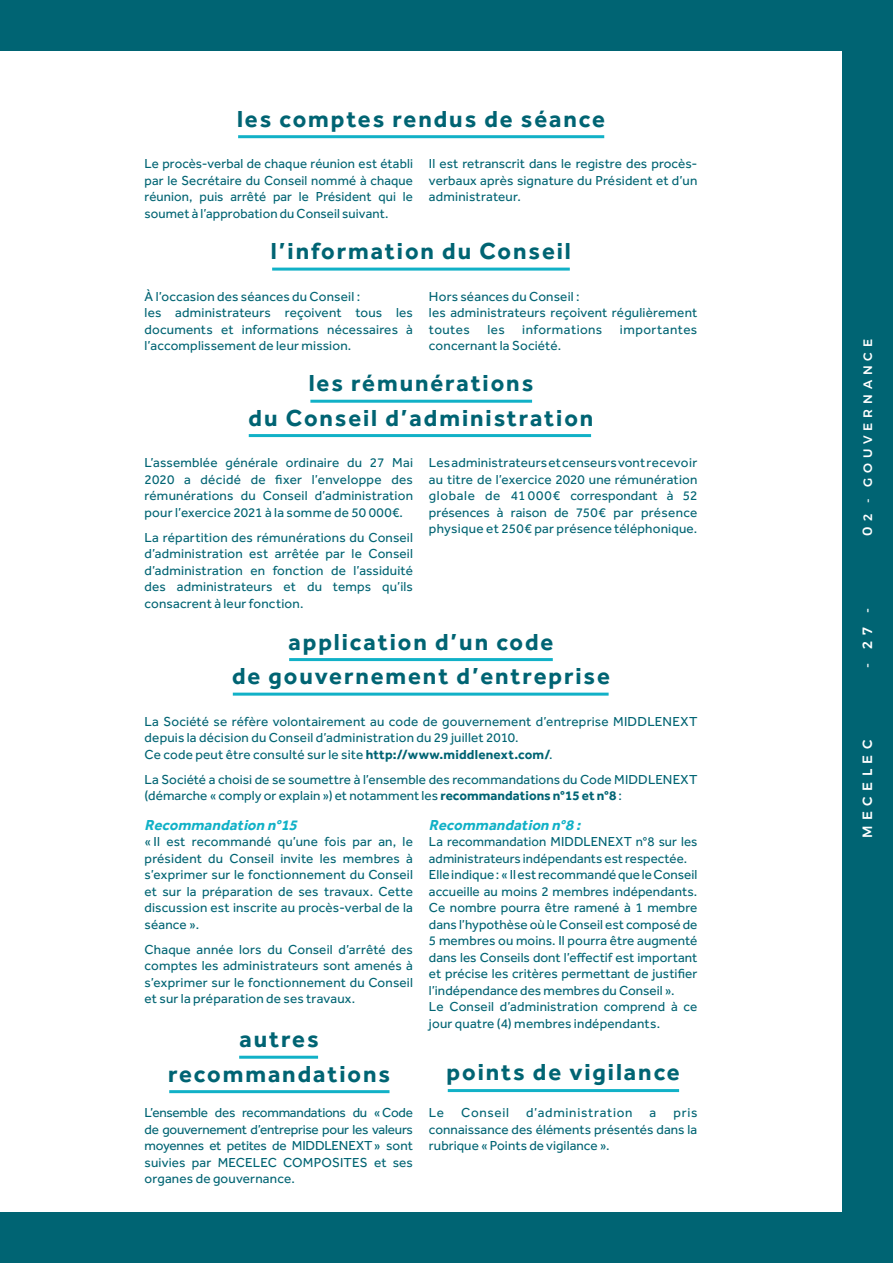
<style>
.page{position:relative;width:893px;height:1263px;background:#006473}
.page>*{position:absolute;margin:0;border:0;box-sizing:border-box;transform-origin:0 0}
.t1{font:700 24px/34.5px "Effra";letter-spacing:.08em;color:#006473;text-align:center}
.t2{font:italic 700 15px "Effra";color:#11b1c7}
.t3{font:13.5px/16.5px "Effra";letter-spacing:.01em;color:#006473;text-align:justify}
.t4{font:13.5px "Effra";letter-spacing:.035em;color:#006473}
.t5{font:13.5px "Effra";letter-spacing:.055em;color:#006473}
.t6{font:500 13.5px "Montserrat";letter-spacing:.4em;color:#fff}
.t7{font:13.5px "Effra";letter-spacing:.05em;color:#006473}
.t8{font:500 12.3px "Montserrat";letter-spacing:.4em;color:#fff}
.s1{font-weight:700}
.s2{font-size:13.5px}
</style>
<div class="page">
<div style="left:0;top:51px;width:842px;height:1161px;background:#fff"></div>
<hr style="left:238px;top:135px;width:366px;height:3px;background:#11b1c7">
<hr style="left:272px;top:268px;width:298px;height:3px;background:#11b1c7">
<hr style="left:310px;top:400px;width:222px;height:3px;background:#11b1c7">
<hr style="left:289px;top:658px;width:264px;height:3px;background:#11b1c7">
<hr style="left:169px;top:1090px;width:220px;height:3px;background:#11b1c7">
<hr style="left:239px;top:1056px;width:79px;height:3px;background:#11b1c7">
<hr style="left:448px;top:1089px;width:231px;height:3px;background:#11b1c7">
<hr style="left:233px;top:693px;width:376px;height:3px;background:#11b1c7">
<hr style="left:249px;top:434px;width:342px;height:3px;background:#11b1c7">
<h1 class="t1" style="left:237px;top:101px;width:369px">les comptes rendus de séance</h1>
<p class="t3" style="left:145px;top:155px;width:270px">Le procès-verbal de chaque réunion est établi par le Secrétaire du Conseil nommé à chaque réunion, puis arrêté par le Président qui le soumet à l’approbation du Conseil suivant.</p>
<p class="t3" style="left:429px;top:155px;width:270px">Il est retranscrit dans le registre des procès&shy;verbaux après signature du Président et d’un administrateur.</p>
<h1 class="t1" style="left:271px;top:233px;width:301px">l’information du Conseil</h1>
<p class="t3" style="left:145px;top:288px;width:270px;text-align:left">À l’occasion des séances du Conseil :<br>les administrateurs reçoivent tous les documents et informations nécessaires à l’accomplissement de leur mission.</p>
<p class="t3" style="left:429px;top:288px;width:270px;text-align:left">Hors séances du Conseil :<br>les administrateurs reçoivent régulièrement toutes</p>
<p class="t3" style="left:487px;top:321px;width:19px">les</p>
<p class="t4" style="left:522px;top:321px;width:82px">informations</p>
<p class="t4" style="left:620px;top:321px;width:79px">importantes</p>
<p class="t3" style="left:429px;top:337px;width:134px">concernant la Société.</p>
<h1 class="t1" style="left:249px;top:365px;width:346px">les rémunérations<br>du Conseil d’administration</h1>
<p class="t3" style="left:145px;top:454px;width:270px">L’assemblée générale ordinaire du 27 Mai 2020 a décidé de fixer l’enveloppe des rémunérations du Conseil d’administration pour l’exercice 2021 à la somme de 50 000€.</p>
<p class="t3" style="left:145px;top:529px;width:270px">La répartition des rémunérations du Conseil d’administration est arrêtée par le Conseil d’administration en fonction de l’assiduité des administrateurs et du temps qu’ils consacrent à leur fonction.</p>
<p class="t3" style="left:429px;top:454px;width:270px">Les administrateurs et censeurs vont recevoir au titre de l’exercice 2020 une rémunération globale de 41 000€ correspondant à 52 présences à raison de 750€ par présence physique et 250€ par présence téléphonique.</p>
<h1 class="t1" style="left:232px;top:624px;width:379px">application d’un code<br>de gouvernement d’entreprise</h1>
<p class="t3" style="left:145px;top:713px;width:554px;text-align:left">La Société se réfère volontairement au code de gouvernement d’entreprise MIDDLENEXT depuis la décision du Conseil d’administration du 29 juillet 2010.<br>Ce code peut être consulté sur le site <span class="s1">http://www.middlenext.com/</span>.</p>
<p class="t3" style="left:145px;top:771px;width:554px">La Société a choisi de se soumettre à l’ensemble des recommandations du Code MIDDLENEXT (démarche « comply or explain ») et notamment les <span class="s1">recommandations n°15 et n°8</span> :</p>
<p class="t2" style="left:145px;top:815px;width:158px">Recommandation n°15</p>
<p class="t3" style="left:145px;top:833px;width:270px">« Il est recommandé qu’une fois par an, le président du Conseil invite les membres à s’exprimer sur le fonctionnement du Conseil et sur la préparation de ses travaux. Cette discussion est inscrite au procès-verbal de la séance ».</p>
<p class="t3" style="left:145px;top:941px;width:270px">Chaque année lors du Conseil d’arrêté des comptes les administrateurs sont amenés à s’exprimer sur le fonctionnement du Conseil et sur la préparation de ses travaux.</p>
<h1 class="t1" style="left:168px;top:1021px;width:224px">autres recommandations</h1>
<p class="t2" style="left:429px;top:815px;width:157px">Recommandation n°8 :</p>
<p class="t3" style="left:429px;top:833px;width:270px;text-align:left">La recommandation MIDDLENEXT n°8 sur les administrateurs indépendants est respectée.<br>Elle indique : « Il est recommandé que le Conseil accueille au moins 2 membres indépendants.<br>Ce nombre pourra être ramené à 1 membre dans l’hypothèse où le Conseil est composé de 5 membres ou moins. Il pourra être augmenté dans les Conseils dont l’effectif est important et précise les critères permettant de justifier l’indépendance des membres du Conseil ».<br>Le Conseil d’administration comprend à ce jour quatre (4) membres indépendants.</p>
<h1 class="t1" style="left:447px;top:1054px;width:235px">points de vigilance</h1>
<p class="t3" style="left:145px;top:1104px;width:270px">L’ensemble des recommandations du «Code de gouvernement d’entreprise pour les valeurs moyennes et petites de MIDDLENEXT» sont suivies par MECELEC COMPOSITES et ses organes de gouvernance.</p>
<p class="t3" style="left:429px;top:1104px;width:17px">Le</p>
<p class="t7" style="left:461px;top:1105px;width:49px">Conseil</p>
<p class="t5" style="left:526px;top:1105px;width:108px">d’administration</p>
<p class="t3" style="left:650px;top:1104px;width:8px">a</p>
<p class="t3" style="left:429px;top:1104px;width:270px;text-indent:244px">pris connaissance des éléments présentés dans la rubrique « Points de vigilance ».</p>
<p class="t8" style="left:858px;top:536px;width:198px;rotate:-90deg"><span class="s2">0</span>2 - GOUVERNANCE</p>
<p class="t6" style="left:856px;top:668px;width:62px;rotate:-90deg">- 2 7 -</p>
<p class="t6" style="left:856px;top:838px;width:99px;rotate:-90deg">MECELEC</p>
</div>
